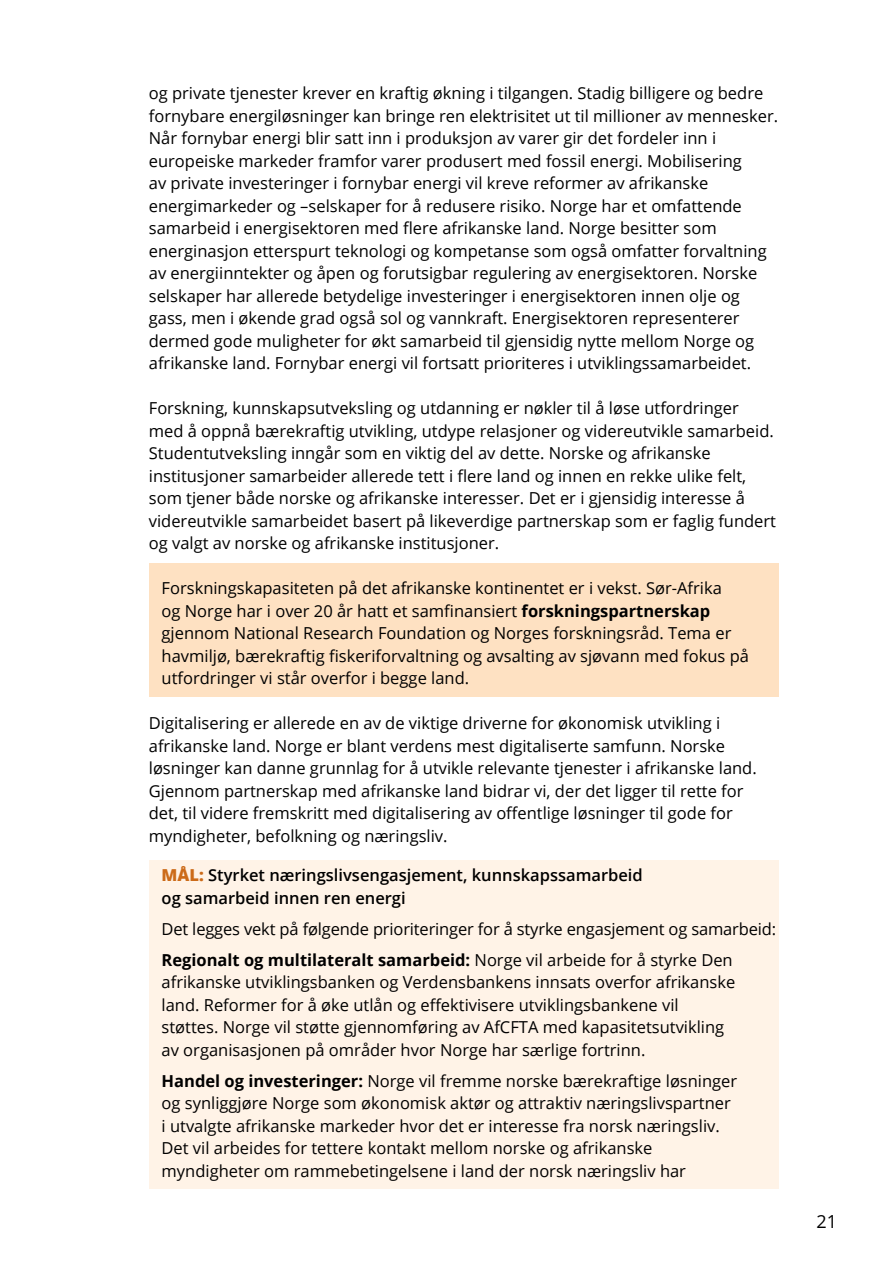
<style>
.page{position:relative;width:893px;height:1263px;background:#fff}
.page>*{position:absolute;margin:0;border:0;box-sizing:border-box;transform-origin:0 0}
.t1{font:18px "Open Sans";color:#000}
.opplisting_3{font:16.5px/22.5px "Open Sans";color:#000}
.opplisting{font:600 16.5px/22.5px "Open Sans";color:#000}
.opplisting_2{font:16.5px "Open Sans";letter-spacing:-.01em;color:#000}
.s1{font-weight:700}
.s2{font-weight:800;color:#cc6b19}
</style>
<div class="page">
<div style="left:149px;top:860px;width:629px;height:56px;background:#fff3e7"></div>
<div style="left:149px;top:913px;width:629px;height:34px;background:#fff3e7"></div>
<div style="left:149px;top:944px;width:629px;height:124px;background:#fff3e7"></div>
<div style="left:149px;top:1065px;width:629px;height:124px;background:#fff3e7"></div>
<div style="left:149px;top:564px;width:629px;height:133px;background:#fee1c2"></div>
<p class="opplisting_3" style="left:149px;top:81px;width:631px">og private tjenester krever en kraftig økning i tilgangen. Stadig billigere og bedre fornybare energiløsninger kan bringe ren elektrisitet ut til millioner av mennesker.<br>Når fornybar energi blir satt inn i produksjon av varer gir det fordeler inn i europeiske markeder framfor varer produsert med fossil energi. Mobilisering<br>av private investeringer i fornybar energi vil kreve reformer av afrikanske energimarkeder og –selskaper for å redusere risiko. Norge har et omfattende samarbeid i energisektoren med flere afrikanske land. Norge besitter som energinasjon etterspurt teknologi og kompetanse som også omfatter forvaltning av energiinntekter og åpen og forutsigbar regulering av energisektoren. Norske selskaper har allerede betydelige investeringer i energisektoren innen olje og gass, men i økende grad også sol og vannkraft. Energisektoren representerer dermed gode muligheter for økt samarbeid til gjensidig nytte mellom Norge og afrikanske land. Fornybar energi vil fortsatt prioriteres i utviklingssamarbeidet.</p>
<p class="opplisting_3" style="left:149px;top:396px;width:629px">Forskning, kunnskapsutveksling og utdanning er nøkler til å løse utfordringer med å oppnå bærekraftig utvikling, utdype relasjoner og videreutvikle samarbeid.<br>Studentutveksling inngår som en viktig del av dette. Norske og afrikanske institusjoner samarbeider allerede tett i flere land og innen en rekke ulike felt, som tjener både norske og afrikanske interesser. Det er i gjensidig interesse å videreutvikle samarbeidet basert på likeverdige partnerskap som er faglig fundert og valgt av norske og afrikanske institusjoner.</p>
<p class="opplisting_3" style="left:162px;top:576px;width:589px">Forskningskapasiteten på det afrikanske kontinentet er i vekst. Sør-Afrika<br>og Norge har i over 20 år hatt et samfinansiert <span class="s1">forskningspartnerskap </span>gjennom National Research Foundation og Norges forskningsråd. Tema er havmiljø, bærekraftig fiskeriforvaltning og avsalting av sjøvann med fokus på utfordringer vi står overfor i begge land.</p>
<p class="opplisting_3" style="left:149px;top:711px;width:609px">Digitalisering er allerede en av de viktige driverne for økonomisk utvikling i afrikanske land. Norge er blant verdens mest digitaliserte samfunn. Norske løsninger kan danne grunnlag for å utvikle relevante tjenester i afrikanske land.<br>Gjennom partnerskap med afrikanske land bidrar vi, der det ligger til rette for det, til videre fremskritt med digitalisering av offentlige løsninger til gode for myndigheter, befolkning og næringsliv.</p>
<p class="opplisting" style="left:162px;top:863px;width:483px"><span class="s2">MÅL:</span> Styrket næringslivsengasjement, kunnskapssamarbeid og samarbeid innen ren energi</p>
<p class="opplisting_2" style="left:162px;top:917px;width:616px">Det legges vekt på følgende prioriteringer for å styrke engasjement og samarbeid:</p>
<p class="opplisting_3" style="left:162px;top:948px;width:575px"><span class="s1">Regionalt og multilateralt samarbeid:</span> Norge vil arbeide for å styrke Den afrikanske utviklingsbanken og Verdensbankens innsats overfor afrikanske land. Reformer for å øke utlån og effektivisere utviklingsbankene vil støttes. Norge vil støtte gjennomføring av AfCFTA med kapasitetsutvikling av organisasjonen på områder hvor Norge har særlige fortrinn.</p>
<p class="opplisting_3" style="left:162px;top:1069px;width:577px"><span class="s1">Handel og investeringer:</span> Norge vil fremme norske bærekraftige løsninger og synliggjøre Norge som økonomisk aktør og attraktiv næringslivspartner i utvalgte afrikanske markeder hvor det er interesse fra norsk næringsliv.<br>Det vil arbeides for tettere kontakt mellom norske og afrikanske myndigheter om rammebetingelsene i land der norsk næringsliv har</p>
<p class="t1" style="left:816px;top:1208px;width:22px">21</p>
</div>
